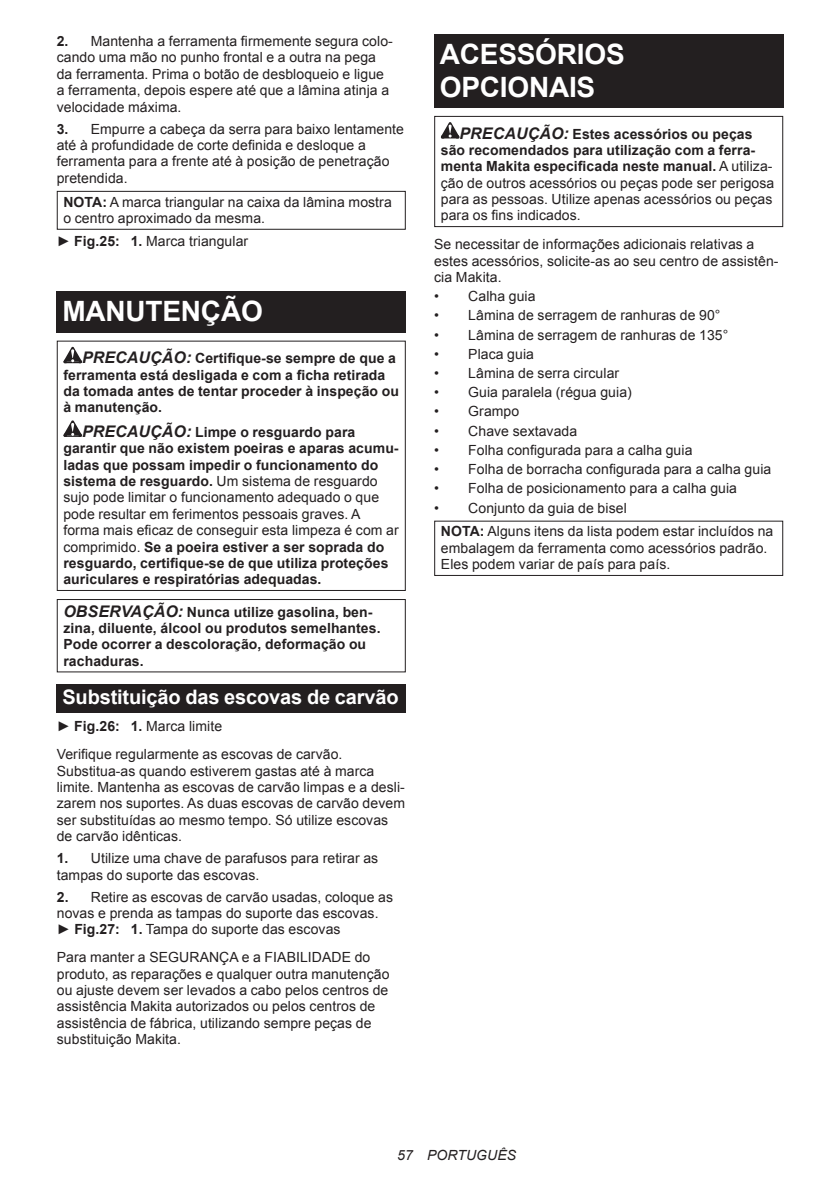
<style>
.page{position:relative;width:840px;height:1191px;background:#fff}
.page>*{position:absolute;margin:0;border:0;box-sizing:border-box;transform-origin:0 0}
.t1{font:700 28px/32.8px "Arial";letter-spacing:-.01em;color:#fff}
.t2{font:700 20px "Arial";letter-spacing:-.01em;color:#fff}
.t3{font:14px/16.4px "Arial";letter-spacing:.005em;color:#231f20}
.t4{font:700 14px/16.4px "Arial";letter-spacing:.005em;color:#231f20}
.t5{font:italic 14px "Arial";letter-spacing:.005em;color:#231f20}
.s1{font-weight:700}
.s2{font-style:italic;font-size:16px}
.s3{font-weight:400}
.s4{font-weight:700;font-style:italic;font-size:16px}
</style>
<div class="page">
<div style="left:57px;top:191px;width:348px;height:39px;border:1px solid #231f20"></div>
<div style="left:57px;top:291px;width:348px;height:41px;background:#231f20"></div>
<svg style="left:63px;top:347px;width:19px;height:16px"></svg>
<svg style="left:63px;top:420px;width:19px;height:17px"></svg>
<div style="left:57px;top:340px;width:348px;height:251px;border:1px solid #231f20"></div>
<div style="left:57px;top:599px;width:348px;height:73px;border:1px solid #231f20"></div>
<div style="left:57px;top:684px;width:348px;height:28px;background:#231f20"></div>
<div style="left:434px;top:34px;width:348px;height:74px;background:#231f20"></div>
<svg style="left:440px;top:122px;width:19px;height:16px"></svg>
<div style="left:434px;top:116px;width:348px;height:111px;border:1px solid #231f20"></div>
<div style="left:434px;top:520px;width:348px;height:56px;border:1px solid #231f20"></div>
<p class="t3" style="left:57px;top:33px;width:337px"><span class="s1">2.</span> Mantenha a ferramenta firmemente segura colo&shy;cando uma mão no punho frontal e a outra na pega da ferramenta. Prima o botão de desbloqueio e ligue a ferramenta, depois espere até que a lâmina atinja a velocidade máxima.</p>
<p class="t3" style="left:57px;top:121px;width:348px"><span class="s1">3.</span> Empurre a cabeça da serra para baixo lentamente até à profundidade de corte definida e desloque a ferramenta para a frente até à posição de penetração pretendida.</p>
<p class="t3" style="left:63px;top:194px;width:330px"><span class="s1">NOTA:</span> A marca triangular na caixa da lâmina mostra o centro aproximado da mesma.</p>
<p class="t3" style="left:57px;top:233px;width:193px">► <span class="s1">Fig.25: 1.</span> Marca triangular</p>
<h1 class="t1" style="left:62px;top:296px;width:202px">MANUTENÇÃO</h1>
<p class="t4" style="left:63px;top:350px;width:337px;text-indent:19px"><span class="s2">PRECAUÇÃO:</span> Certifique-se sempre de que a ferramenta está desligada e com a ficha retirada da tomada antes de tentar proceder à inspeção ou à manutenção.</p>
<p class="t4" style="left:63px;top:424px;width:336px;text-indent:19px"><span class="s2">PRECAUÇÃO:</span> Limpe o resguardo para garantir que não existem poeiras e aparas acumu&shy;ladas que possam impedir o funcionamento do sistema de resguardo. <span class="s3">Um sistema de resguardo sujo pode limitar o funcionamento adequado o que pode resultar em ferimentos pessoais graves. A forma mais eficaz de conseguir esta limpeza é com ar comprimido.</span> Se a poeira estiver a ser soprada do resguardo, certifique-se de que utiliza proteções auriculares e respiratórias adequadas.</p>
<p class="t4" style="left:63px;top:604px;width:318px"><span class="s2">OBSERVAÇÃO:</span> Nunca utilize gasolina, ben&shy;zina, diluente, álcool ou produtos semelhantes.<br>Pode ocorrer a descoloração, deformação ou rachaduras.</p>
<h2 class="t2" style="left:62px;top:683px;width:337px">Substituição das escovas de carvão</h2>
<p class="t3" style="left:57px;top:713px;width:287px;line-height:27.8px">► <span class="s1">Fig.26: 1.</span> Marca limite<br>Verifique regularmente as escovas de carvão.</p>
<p class="t3" style="left:57px;top:762px;width:349px">Substitua-as quando estiverem gastas até à marca limite. Mantenha as escovas de carvão limpas e a desli&shy;zarem nos suportes. As duas escovas de carvão devem ser substituídas ao mesmo tempo. Só utilize escovas de carvão idênticas.</p>
<p class="t3" style="left:57px;top:850px;width:323px"><span class="s1">1.</span> Utilize uma chave de parafusos para retirar as tampas do suporte das escovas.</p>
<p class="t3" style="left:57px;top:888px;width:337px"><span class="s1">2.</span> Retire as escovas de carvão usadas, coloque as novas e prenda as tampas do suporte das escovas. ► <span class="s1">Fig.27: 1.</span> Tampa do suporte das escovas</p>
<p class="t3" style="left:57px;top:949px;width:334px">Para manter a SEGURANÇA e a FIABILIDADE do produto, as reparações e qualquer outra manutenção ou ajuste devem ser levados a cabo pelos centros de assistência Makita autorizados ou pelos centros de assistência de fábrica, utilizando sempre peças de substituição Makita.</p>
<h1 class="t1" style="left:439px;top:38px;width:186px">ACESSÓRIOS<br>OPCIONAIS</h1>
<p class="t3" style="left:440px;top:125px;width:335px;text-indent:19px"><span class="s4">PRECAUÇÃO:</span> <span class="s1">Estes acessórios ou peças são recomendados para utilização com a ferra&shy;menta Makita especificada neste manual.</span> A utiliza&shy;ção de outros acessórios ou peças pode ser perigosa para as pessoas. Utilize apenas acessórios ou peças para os fins indicados.</p>
<p class="t3" style="left:434px;top:236px;width:345px">Se necessitar de informações adicionais relativas a estes acessórios, solicite-as ao seu centro de assistên&shy;cia Makita.</p>
<p class="t3" style="left:434px;top:288px;width:103px">• Calha guia</p>
<p class="t3" style="left:434px;top:307px;width:288px">• Lâmina de serragem de ranhuras de 90°</p>
<p class="t3" style="left:434px;top:326px;width:295px">• Lâmina de serragem de ranhuras de 135°</p>
<p class="t3" style="left:434px;top:346px;width:101px">• Placa guia</p>
<p class="t3" style="left:434px;top:365px;width:186px">• Lâmina de serra circular</p>
<p class="t3" style="left:434px;top:384px;width:199px">• Guia paralela (régua guia)</p>
<p class="t3" style="left:434px;top:403px;width:86px">• Grampo</p>
<p class="t3" style="left:434px;top:423px;width:144px">• Chave sextavada</p>
<p class="t3" style="left:434px;top:442px;width:260px">• Folha configurada para a calha guia</p>
<p class="t3" style="left:434px;top:461px;width:338px">• Folha de borracha configurada para a calha guia</p>
<p class="t3" style="left:434px;top:480px;width:304px">• Folha de posicionamento para a calha guia</p>
<p class="t3" style="left:440px;top:496px;width:334px;line-height:23.8px;text-indent:-7px">• Conjunto da guia de bisel<br><span class="s1">NOTA:</span> Alguns itens da lista podem estar incluídos na</p>
<p class="t3" style="left:440px;top:540px;width:328px">embalagem da ferramenta como acessórios padrão.<br>Eles podem variar de país para país.</p>
<p class="t5" style="left:397px;top:1146px;width:120px">57 PORTUGUÊS</p>
</div>
